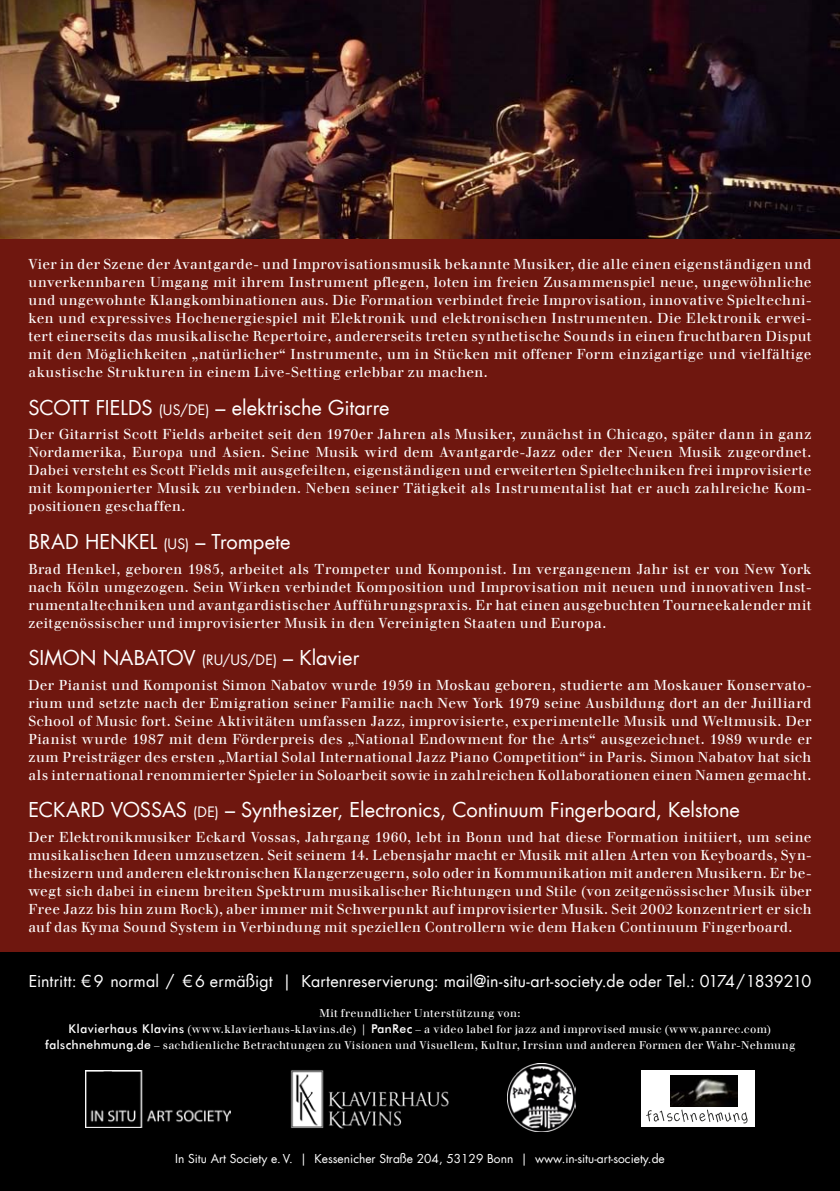
<style>
.page{position:relative;width:840px;height:1191px;background:#fff}
.page>*{position:absolute;margin:0;border:0;box-sizing:border-box;transform-origin:0 0}
.t1{font:20px "Futura LT";color:#fff}
.t2{font:16px "Futura LT";letter-spacing:.005em;color:#fff}
.t3{font:14px/18px "Walbaum LT";letter-spacing:.025em;color:#fff;text-align:justify}
.t4{font:12px "Futura LT";color:#fff}
.t5{font:11px/16px "Walbaum LT";letter-spacing:.03em;color:#fff;text-align:center}
.s1{font-size:14px}
.s2{font-family:"Futura";font-size:14px}
</style>
<div class="page">
<div style="left:0;top:0;width:839px;height:1191px;background:#6f170f"></div>
<div style="left:0;top:952px;width:839px;height:239px;background:#000"></div>
<img style="left:0;top:0;width:839px;height:238px">
<div style="left:641px;top:1070px;width:113px;height:56px;background:#fff"></div>
<svg style="left:646px;top:1109px;width:101px;height:14px"></svg>
<img style="left:670px;top:1075px;width:67px;height:31px">
<img style="left:290px;top:1070px;width:159px;height:59px">
<img style="left:85px;top:1070px;width:145px;height:57px">
<img style="left:507px;top:1063px;width:68px;height:68px">
<p class="t3" style="left:28px;top:255px;width:784px">Vier in der Szene der Avantgarde- und Improvisationsmusik bekannte Musiker, die alle einen eigenständigen und unverkennbaren Umgang mit ihrem Instrument pflegen, loten im freien Zusammenspiel neue, ungewöhnliche und ungewohnte Klangkombinationen aus. Die Formation verbindet freie Improvisation, innovative Spieltechni&shy;ken und expressives Hochenergiespiel mit Elektronik und elektronischen Instrumenten. Die Elektronik erwei&shy;tert einerseits das musikalische Repertoire, andererseits treten synthetische Sounds in einen fruchtbaren Disput mit den Möglichkeiten „natürlicher“ Instrumente, um in Stücken mit offener Form einzigartige und vielfältige akustische Strukturen in einem Live-Setting erlebbar zu machen.</p>
<p class="t1" style="left:28px;top:395px;width:362px">SCOTT FIELDS <span class="s1">(US/DE)</span> – elektrische Gitarre</p>
<p class="t3" style="left:28px;top:425px;width:784px">Der Gitarrist Scott Fields arbeitet seit den 1970er Jahren als Musiker, zunächst in Chicago, später dann in ganz Nordamerika, Europa und Asien. Seine Musik wird dem Avantgarde-Jazz oder der Neuen Musik zugeordnet.<br>Dabei versteht es Scott Fields mit ausgefeilten, eigenständigen und erweiterten Spieltechniken frei improvisierte mit komponierter Musik zu verbinden. Neben seiner Tätigkeit als Instrumentalist hat er auch zahlreiche Kom&shy;positionen geschaffen.</p>
<p class="t1" style="left:28px;top:529px;width:263px">BRAD HENKEL <span class="s1">(US)</span> – Trompete</p>
<p class="t3" style="left:28px;top:560px;width:784px">Brad Henkel, geboren 1985, arbeitet als Trompeter und Komponist. Im vergangenem Jahr ist er von New York nach Köln umgezogen. Sein Wirken verbindet Komposition und Improvisation mit neuen und innovativen Inst&shy;rumentaltechniken und avantgardistischer Aufführungspraxis. Er hat einen ausgebuchten Tourneekalender mit zeitgenössischer und improvisierter Musik in den Vereinigten Staaten und Europa.</p>
<p class="t1" style="left:28px;top:645px;width:332px">SIMON NABATOV <span class="s1">(RU/US/DE)</span> – Klavier</p>
<p class="t3" style="left:28px;top:675px;width:784px">Der Pianist und Komponist Simon Nabatov wurde 1959 in Moskau geboren, studierte am Moskauer Konservato&shy;rium und setzte nach der Emigration seiner Familie nach New York 1979 seine Ausbildung dort an der Juilliard School of Music fort. Seine Aktivitäten umfassen Jazz, improvisierte, experimentelle Musik und Weltmusik. Der Pianist wurde 1987 mit dem Förderpreis des „National Endowment for the Arts“ ausgezeichnet. 1989 wurde er zum Preisträger des ersten „Martial Solal International Jazz Piano Competition“ in Paris. Simon Nabatov hat sich als international renommierter Spieler in Soloarbeit sowie in zahlreichen Kollaborationen einen Namen gemacht.</p>
<p class="t1" style="left:28px;top:797px;width:712px">ECKARD VOSSAS <span class="s1">(DE)</span> – Synthesizer, Electronics, Continuum Fingerboard, Kelstone</p>
<p class="t3" style="left:28px;top:827px;width:784px">Der Elektronikmusiker Eckard Vossas, Jahrgang 1960, lebt in Bonn und hat diese Formation initiiert, um seine musikalischen Ideen umzusetzen. Seit seinem 14. Lebensjahr macht er Musik mit allen Arten von Keyboards, Syn&shy;thesizern und anderen elektronischen Klangerzeugern, solo oder in Kommunikation mit anderen Musikern. Er be&shy;wegt sich dabei in einem breiten Spektrum musikalischer Richtungen und Stile (von zeitgenössischer Musik über Free Jazz bis hin zum Rock), aber immer mit Schwerpunkt auf improvisierter Musik. Seit 2002 konzentriert er sich auf das Kyma Sound System in Verbindung mit speziellen Controllern wie dem Haken Continuum Fingerboard.</p>
<p class="t2" style="left:29px;top:971px;width:783px">Eintritt: € 9 normal / € 6 ermäßigt | Kartenreservierung: mail@in-situ-art-society.de oder Tel.: 0174/1839210</p>
<p class="t5" style="left:45px;top:1005px;width:751px">Mit freundlicher Unterstützung von:<br><span class="s2">Klavierhaus Klavins</span> (www.klavierhaus-klavins.de) | <span class="s2">PanRec</span> – a video label for jazz and improvised music (www.panrec.com) <span class="s2">falschnehmung.de</span> – sachdienliche Betrachtungen zu Visionen und Visuellem, Kultur, Irrsinn und anderen Formen der Wahr-Nehmung</p>
<p class="t4" style="left:175px;top:1150px;width:491px">In Situ Art Society e.V. | Kessenicher Straße 204, 53129 Bonn | www.in-situ-art-society.de</p>
</div>
